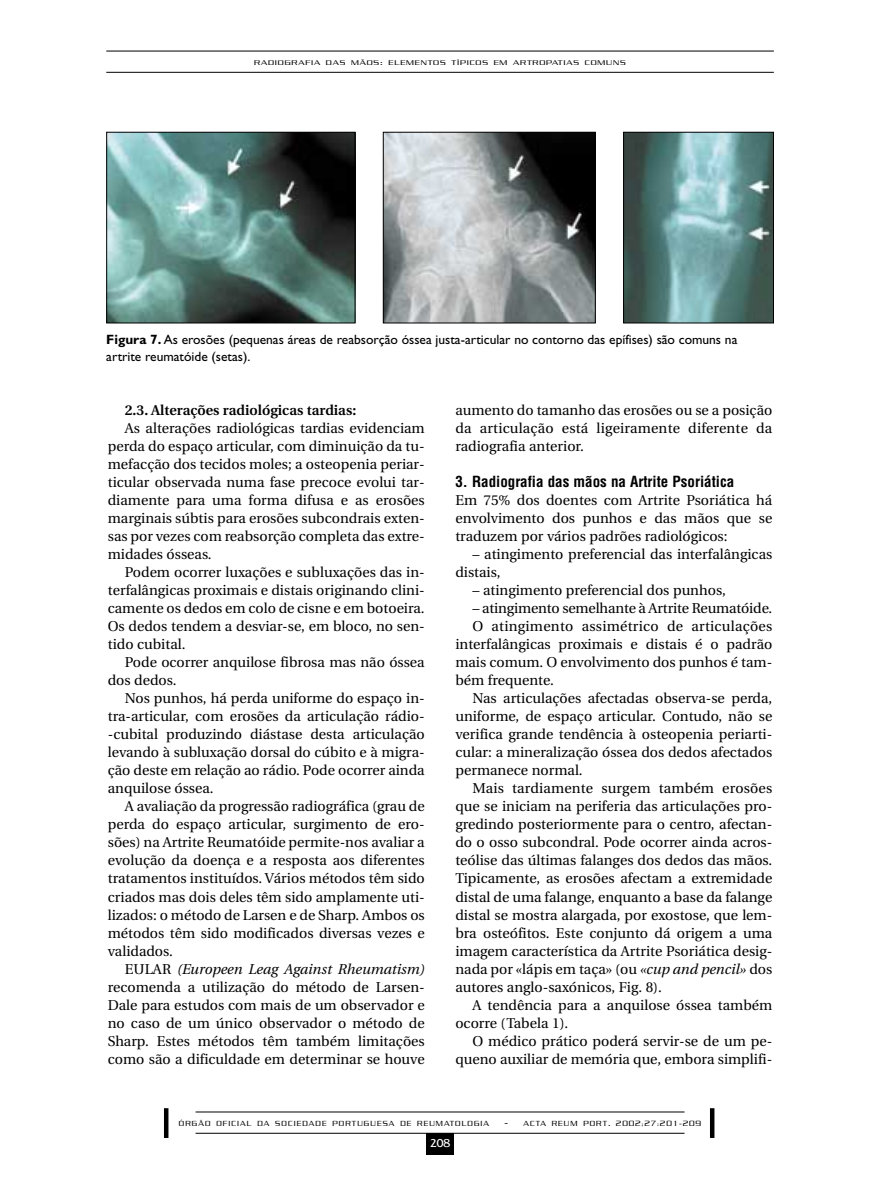
<style>
.page{position:relative;width:879px;height:1190px;background:#fff}
.page>*{position:absolute;margin:0;border:0;box-sizing:border-box;transform-origin:0 0}
.t1{font:700 condensed 15px "Helvetica";color:#000}
.t2{font:14.25px/18px "Utopia";color:#000;text-align:justify}
.t3{font:14.25px "Utopia";letter-spacing:.02em;color:#000}
.t4{font:600 14.25px "Utopia";color:#000}
.t5{font:13.5px/16.2px "Gill Sans";color:#000}
.t6{font:12px "Friz Quadrata";color:#fff}
.t7{font:7.5px "Julius";letter-spacing:.11em;color:#000}
.t8{font:7.35px "Julius";letter-spacing:.15em;color:#000}
.t9{font:6.75px "Julius";letter-spacing:.1em;color:#000;scale:1.2 1}
.s1{font-size:9px}
.s2{font-weight:700}
.s3{font-style:italic}
.s4{font-size:9.75px}
.s5{font-size:7.35px}
</style>
<div class="page">
<hr style="left:196px;top:1111px;width:489px;height:1px;background:#000">
<hr style="left:196px;top:1133px;width:489px;height:1px;background:#000">
<div style="left:426px;top:1133px;width:28px;height:21px;background:#000"></div>
<hr style="left:164px;top:1108px;width:4px;height:30px;background:#000">
<hr style="left:710px;top:1108px;width:4px;height:30px;background:#000">
<hr style="left:106px;top:51px;width:668px;height:1px;background:#000">
<hr style="left:106px;top:72px;width:668px;height:1px;background:#000">
<img style="left:108px;top:134px;width:245px;height:187px">
<div style="left:106px;top:132px;width:249px;height:191px;border:1px solid #000"></div>
<img style="left:385px;top:134px;width:209px;height:187px">
<div style="left:383px;top:132px;width:213px;height:191px;border:1px solid #000"></div>
<img style="left:625px;top:134px;width:147px;height:187px">
<div style="left:623px;top:132px;width:151px;height:191px;border:1px solid #000"></div>
<p class="t9" style="left:254px;top:60px;width:311px">RADIOGRAFIA DAS MÃOS<span class="s1">:</span> ELEMENTOS TÍPICOS EM ARTROPATIAS COMUNS</p>
<p class="t5" style="left:106px;top:333px;width:633px"><span class="s2">Figura 7.</span> As erosões (pequenas áreas de reabsorção óssea justa-articular no contorno das epífises) são comuns na artrite reumatóide (setas).</p>
<p class="t4" style="left:125px;top:405px;width:233px">2.3. Alterações radiológicas tardias:</p>
<p class="t2" style="left:108px;top:421px;width:318px;text-indent:17px">As alterações radiológicas tardias evidenciam perda do espaço articular, com diminuição da tu&shy;mefacção dos tecidos moles; a osteopenia periar&shy;ticular observada numa fase precoce evolui tar&shy;diamente para uma forma difusa e as erosões marginais súbtis para erosões subcondrais exten&shy;sas por vezes com reabsorção completa das extre&shy;midades ósseas.</p>
<p class="t2" style="left:108px;top:565px;width:318px;text-indent:17px">Podem ocorrer luxações e subluxações das in&shy;terfalângicas proximais e distais originando clini&shy;camente os dedos em colo de cisne e em botoeira.<br>Os dedos tendem a desviar-se, em bloco, no sen&shy;tido cubital.</p>
<p class="t2" style="left:108px;top:655px;width:318px;text-indent:17px">Pode ocorrer anquilose fibrosa mas não óssea dos dedos.</p>
<p class="t2" style="left:108px;top:691px;width:318px;text-indent:17px">Nos punhos, há perda uniforme do espaço in&shy;tra-articular, com erosões da articulação rádio--cubital produzindo diástase desta articulação levando à subluxação dorsal do cúbito e à migra&shy;ção deste em relação ao rádio. Pode ocorrer ainda anquilose óssea.</p>
<p class="t2" style="left:108px;top:799px;width:319px;text-indent:17px">A avaliação da progressão radiográfica (grau de perda do espaço articular, surgimento de ero&shy;sões) na Artrite Reumatóide permite-nos avaliar a evolução da doença e a resposta aos diferentes tratamentos instituídos. Vários métodos têm sido criados mas dois deles têm sido amplamente uti&shy;lizados: o método de Larsen e de Sharp. Ambos os métodos têm sido modificados diversas vezes e validados.</p>
<p class="t2" style="left:108px;top:961px;width:318px;text-indent:17px">EULAR <span class="s3">(Europeen Leag Against Rheumatism) </span>recomenda a utilização do método de Larsen-Dale para estudos com mais de um observador e no caso de um único observador o método de Sharp. Estes métodos têm também limitações como são a dificuldade em determinar se houve</p>
<p class="t2" style="left:455px;top:403px;width:318px">aumento do tamanho das erosões ou se a posição da articulação está ligeiramente diferente da radiografia anterior.</p>
<p class="t1" style="left:455px;top:476px;width:280px">3. Radiografia das mãos na Artrite Psoriática</p>
<p class="t2" style="left:455px;top:493px;width:318px">Em 75% dos doentes com Artrite Psoriática há envolvimento dos punhos e das mãos que se traduzem por vários padrões radiológicos:</p>
<p class="t2" style="left:455px;top:547px;width:318px;text-indent:17px">– atingimento preferencial das interfalângicas distais,</p>
<p class="t2" style="left:472px;top:583px;width:255px">– atingimento preferencial dos punhos,</p>
<p class="t2" style="left:472px;top:601px;width:301px">– atingimento semelhante à Artrite Reumatóide.</p>
<p class="t3" style="left:472px;top:621px;width:301px">O atingimento assimétrico de articulações</p>
<p class="t2" style="left:455px;top:637px;width:318px">interfalângicas proximais e distais é o padrão</p>
<p class="t2" style="left:455px;top:655px;width:318px">mais comum. O envolvimento dos punhos é tam-</p>
<p class="t2" style="left:455px;top:673px;width:100px">bém frequente.</p>
<p class="t2" style="left:472px;top:691px;width:301px">Nas articulações afectadas observa-se perda,</p>
<p class="t2" style="left:455px;top:709px;width:318px">uniforme, de espaço articular. Contudo, não se</p>
<p class="t2" style="left:455px;top:727px;width:318px">verifica grande tendência à osteopenia periarti-</p>
<p class="t2" style="left:455px;top:745px;width:318px">cular: a mineralização óssea dos dedos afectados</p>
<p class="t2" style="left:455px;top:763px;width:129px">permanece normal.</p>
<p class="t2" style="left:472px;top:781px;width:301px">Mais tardiamente surgem também erosões</p>
<p class="t2" style="left:455px;top:799px;width:318px">que se iniciam na periferia das articulações pro-</p>
<p class="t2" style="left:455px;top:817px;width:318px">gredindo posteriormente para o centro, afectan-</p>
<p class="t2" style="left:455px;top:835px;width:318px">do o osso subcondral. Pode ocorrer ainda acros-</p>
<p class="t2" style="left:455px;top:853px;width:318px">teólise das últimas falanges dos dedos das mãos.</p>
<p class="t2" style="left:455px;top:871px;width:318px">Tipicamente, as erosões afectam a extremidade</p>
<p class="t2" style="left:455px;top:889px;width:318px">distal de uma falange, enquanto a base da falange</p>
<p class="t2" style="left:455px;top:907px;width:318px">distal se mostra alargada, por exostose, que lem-</p>
<p class="t2" style="left:455px;top:925px;width:318px">bra osteófitos. Este conjunto dá origem a uma</p>
<p class="t2" style="left:455px;top:943px;width:318px">imagem característica da Artrite Psoriática desig-</p>
<p class="t2" style="left:455px;top:961px;width:318px">nada por «lápis em taça» (ou <span class="s3">«cup and pencil»</span> dos</p>
<p class="t2" style="left:455px;top:979px;width:208px">autores anglo-saxónicos, Fig. 8).</p>
<p class="t2" style="left:472px;top:997px;width:301px">A tendência para a anquilose óssea também</p>
<p class="t2" style="left:455px;top:1015px;width:115px">ocorre (Tabela 1).</p>
<p class="t2" style="left:472px;top:1033px;width:301px">O médico prático poderá servir-se de um pe-</p>
<p class="t2" style="left:455px;top:1051px;width:318px">queno auxiliar de memória que, embora simplifi-</p>
<p class="t8" style="left:179px;top:1120px;width:312px">ÓRGÃO OFICIAL DA SOCIEDADE PORTUGUESA DE REUMATOLOGIA</p>
<p class="t7" style="left:504px;top:1120px;width:198px"><span class="s4">-</span> <span class="s5">ACTA REUM PORT</span><span class="s4">.</span> 2002;27:201-209</p>
<p class="t6" style="left:430px;top:1138px;width:22px">208</p>
</div>
